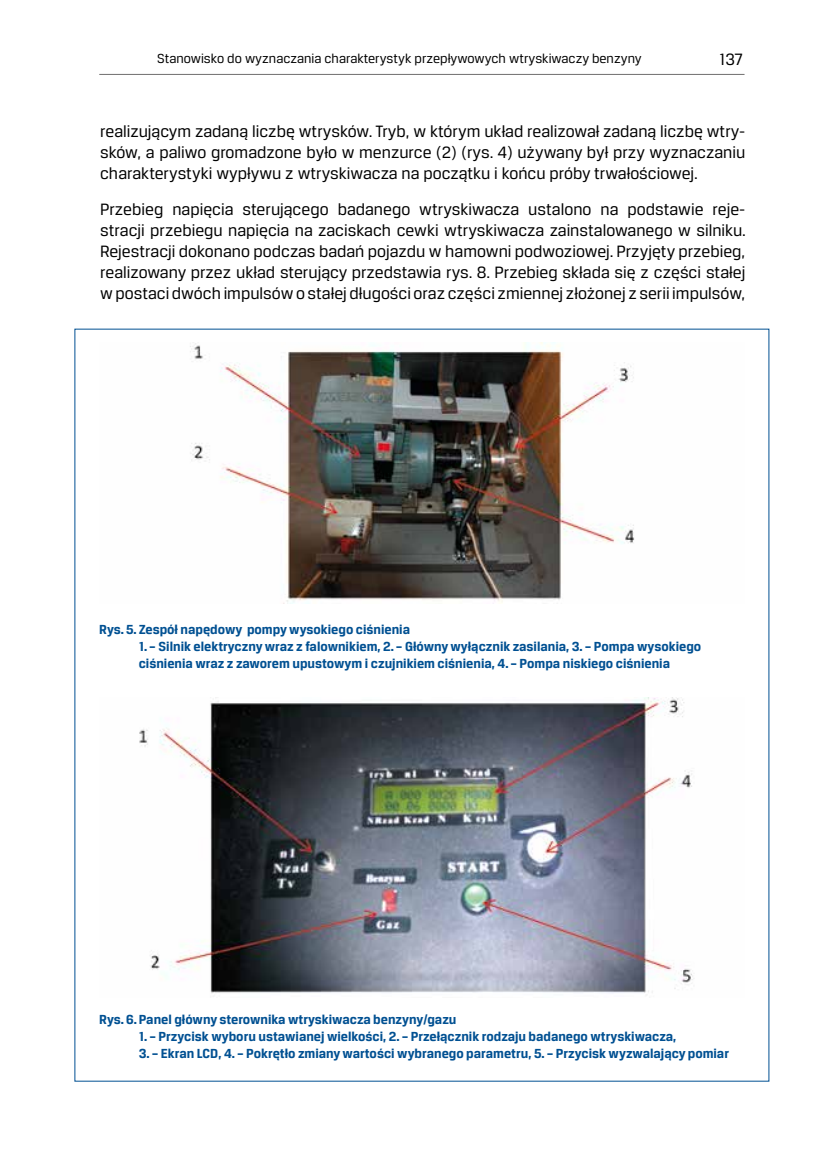
<style>
.page{position:relative;width:819px;height:1161px;background:#fff}
.page>*{position:absolute;margin:0;border:0;box-sizing:border-box;transform-origin:0 0}
.t1{font:17.5px/21px "Breuer Text";color:#000;text-align:justify}
.t2{font:700 14px/16.8px "Breuer Text";color:#005092}
.t3{font:14px "Breuer Text";color:#000}
</style>
<div class="page">
<hr style="left:99px;top:74px;width:645px;height:1px;background:#706f6f">
<img style="left:190px;top:342px;width:445px;height:261px">
<img style="left:139px;top:697px;width:555px;height:298px">
<p class="t3" style="left:157px;top:51px;width:486px">Stanowisko do wyznaczania charakterystyk przepływowych wtryskiwaczy benzyny</p>
<p class="t1" style="left:719px;top:49px;width:25px">137</p>
<p class="t1" style="left:100px;top:121px;width:646px">realizującym zadaną liczbę wtrysków. Tryb, w którym układ realizował zadaną liczbę wtry&shy;sków, a paliwo gromadzone było w menzurce (2) (rys. 4) używany był przy wyznaczaniu charakterystyki wypływu z wtryskiwacza na początku i końcu próby trwałościowej.</p>
<p class="t1" style="left:100px;top:199px;width:647px">Przebieg napięcia sterującego badanego wtryskiwacza ustalono na podstawie reje&shy;stracji przebiegu napięcia na zaciskach cewki wtryskiwacza zainstalowanego w silniku.<br>Rejestracji dokonano podczas badań pojazdu w hamowni podwoziowej. Przyjęty przebieg, realizowany przez układ sterujący przedstawia rys. 8. Przebieg składa się z części stałej w postaci dwóch impulsów o stałej długości oraz części zmiennej złożonej z serii impulsów,</p>
<p class="t2" style="left:99px;top:621px;width:312px">Rys. 5. Zespół napędowy pompy wysokiego ciśnienia</p>
<p class="t2" style="left:139px;top:638px;width:564px">1. – Silnik elektryczny wraz z falownikiem, 2. – Główny wyłącznik zasilania, 3. – Pompa wysokiego ciśnienia wraz z zaworem upustowym i czujnikiem ciśnienia, 4. – Pompa niskiego ciśnienia</p>
<p class="t2" style="left:99px;top:1011px;width:358px">Rys. 6. Panel główny sterownika wtryskiwacza benzyny/gazu</p>
<p class="t2" style="left:139px;top:1028px;width:539px">1. – Przycisk wyboru ustawianej wielkości, 2. – Przełącznik rodzaju badanego wtryskiwacza,</p>
<p class="t2" style="left:139px;top:1045px;width:591px">3. – Ekran LCD, 4. – Pokrętło zmiany wartości wybranego parametru, 5. – Przycisk wyzwalający pomiar</p>
</div>
